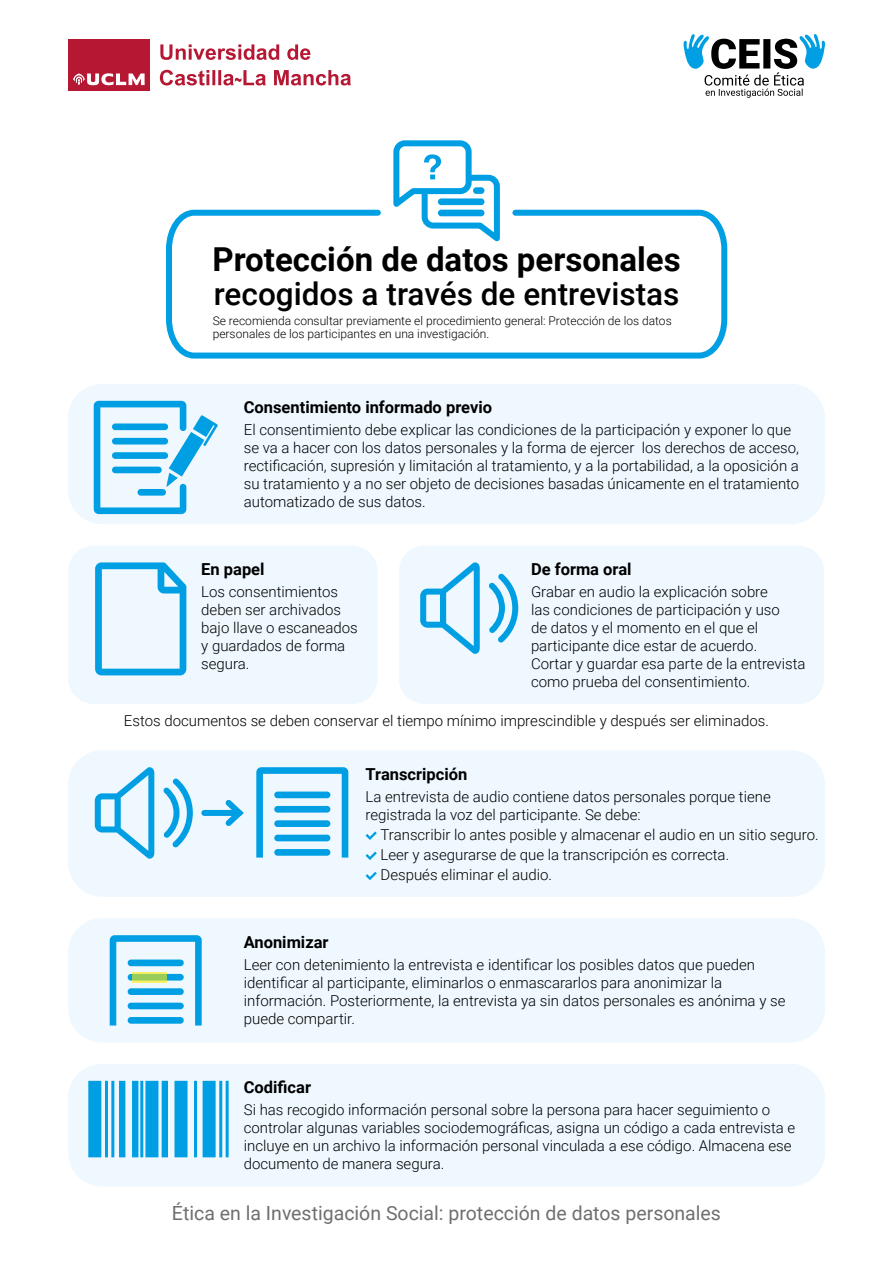
<style>
.page{position:relative;width:893px;height:1263px;background:#fff}
.page>*{position:absolute;margin:0;border:0;box-sizing:border-box;transform-origin:0 0}
.t1{font:700 33px "Roboto";color:#000}
.t2{font:500 31.5px "Roboto";color:#000}
.t3{font:19.5px "Roboto";color:#706f6f}
.t4{font:700 16.5px "Roboto";color:#000}
.t5{font:300 15px/18px "Roboto";color:#000}
.t6{font:300 12px/12.8px "Roboto";color:#000}
</style>
<div class="page">
<svg style="left:683px;top:34px;width:142px;height:64px"></svg>
<svg style="left:160px;top:44px;width:150px;height:16px"></svg>
<svg style="left:160px;top:70px;width:191px;height:16px"></svg>
<div style="left:68px;top:39px;width:82px;height:51px;background:#b61733"></div>
<svg style="left:73px;top:73px;width:72px;height:12px"></svg>
<svg style="left:166px;top:209px;width:562px;height:150px"></svg>
<svg style="left:390px;top:140px;width:113px;height:110px"></svg>
<div style="left:68px;top:546px;width:310px;height:158px;background:#eef8fe;border-radius:26px"></div>
<svg style="left:95px;top:562px;width:91px;height:113px"></svg>
<div style="left:399px;top:546px;width:425px;height:158px;background:#eef8fe;border-radius:26px"></div>
<svg style="left:489px;top:574px;width:29px;height:68px"></svg>
<svg style="left:420px;top:562px;width:60px;height:92px"></svg>
<div style="left:68px;top:384px;width:757px;height:140px;background:#eef8fe;border-radius:34px"></div>
<svg style="left:94px;top:401px;width:124px;height:113px"></svg>
<div style="left:138px;top:489px;width:28px;height:7px;background:#009fe3;border-radius:3px"></div>
<div style="left:68px;top:918px;width:757px;height:124px;background:#eef8fe;border-radius:34px"></div>
<svg style="left:110px;top:935px;width:92px;height:90px"></svg>
<svg style="left:132px;top:972px;width:35px;height:11px"></svg>
<div style="left:68px;top:750px;width:757px;height:147px;background:#eef8fe;border-radius:34px"></div>
<svg style="left:366px;top:831px;width:11px;height:9px"></svg>
<svg style="left:366px;top:852px;width:11px;height:8px"></svg>
<svg style="left:366px;top:872px;width:11px;height:8px"></svg>
<svg style="left:163px;top:778px;width:30px;height:69px"></svg>
<svg style="left:95px;top:767px;width:59px;height:92px"></svg>
<div style="left:204px;top:810px;width:35px;height:6px;background:#009fe3"></div>
<svg style="left:220px;top:800px;width:24px;height:26px"></svg>
<svg style="left:256px;top:767px;width:92px;height:90px"></svg>
<div style="left:68px;top:1064px;width:757px;height:122px;background:#eef8fe;border-radius:34px"></div>
<svg style="left:88px;top:1081px;width:141px;height:76px"></svg>
<h1 class="t1" style="left:213px;top:236px;width:470px">Protección de datos personales</h1>
<h2 class="t2" style="left:214px;top:272px;width:467px">recogidos a través de entrevistas</h2>
<p class="t6" style="left:213px;top:314px;width:460px">Se recomienda consultar previamente el procedimiento general: Protección de los datos personales de los participantes en una investigación.</p>
<p class="t4" style="left:244px;top:396px;width:250px">Consentimiento informado previo</p>
<p class="t5" style="left:244px;top:420px;width:557px">El consentimiento debe explicar las condiciones de la participación y exponer lo que se va a hacer con los datos personales y la forma de ejercer los derechos de acceso, rectificación, supresión y limitación al tratamiento, y a la portabilidad, a la oposición a su tratamiento y a no ser objeto de decisiones basadas únicamente en el tratamiento automatizado de sus datos.</p>
<p class="t4" style="left:531px;top:557px;width:102px">De forma oral</p>
<p class="t5" style="left:531px;top:582px;width:276px">Grabar en audio la explicación sobre<br>las condiciones de participación y uso<br>de datos y el momento en el que el participante dice estar de acuerdo.<br>Cortar y guardar esa parte de la entrevista como prueba del consentimiento.</p>
<p class="t5" style="left:124px;top:711px;width:647px">Estos documentos se deben conservar el tiempo mínimo imprescindible y después ser eliminados.</p>
<p class="t4" style="left:201px;top:557px;width:65px">En papel</p>
<p class="t5" style="left:201px;top:582px;width:158px">Los consentimientos deben ser archivados bajo llave o escaneados y guardados de forma segura.</p>
<p class="t4" style="left:366px;top:762px;width:103px">Transcripción</p>
<p class="t5" style="left:366px;top:787px;width:407px">La entrevista de audio contiene datos personales porque tiene registrada la voz del participante. Se debe:</p>
<p class="t5" style="left:381px;top:824px;width:440px;line-height:20.1px">Transcribir lo antes posible y almacenar el audio en un sitio seguro.<br>Leer y asegurarse de que la transcripción es correcta.<br>Después eliminar el audio.</p>
<p class="t4" style="left:244px;top:930px;width:86px">Anonimizar</p>
<p class="t5" style="left:244px;top:955px;width:543px">Leer con detenimiento la entrevista e identificar los posibles datos que pueden identificar al participante, eliminarlos o enmascararlos para anonimizar la información. Posteriormente, la entrevista ya sin datos personales es anónima y se puede compartir.</p>
<p class="t4" style="left:244px;top:1076px;width:69px">Codificar</p>
<p class="t5" style="left:244px;top:1100px;width:553px">Si has recogido información personal sobre la persona para hacer seguimiento o controlar algunas variables sociodemográficas, asigna un código a cada entrevista e incluye en un archivo la información personal vinculada a ese código. Almacena ese documento de manera segura.</p>
<h3 class="t3" style="left:172px;top:1199px;width:551px">Ética en la Investigación Social: protección de datos personales</h3>
</div>
